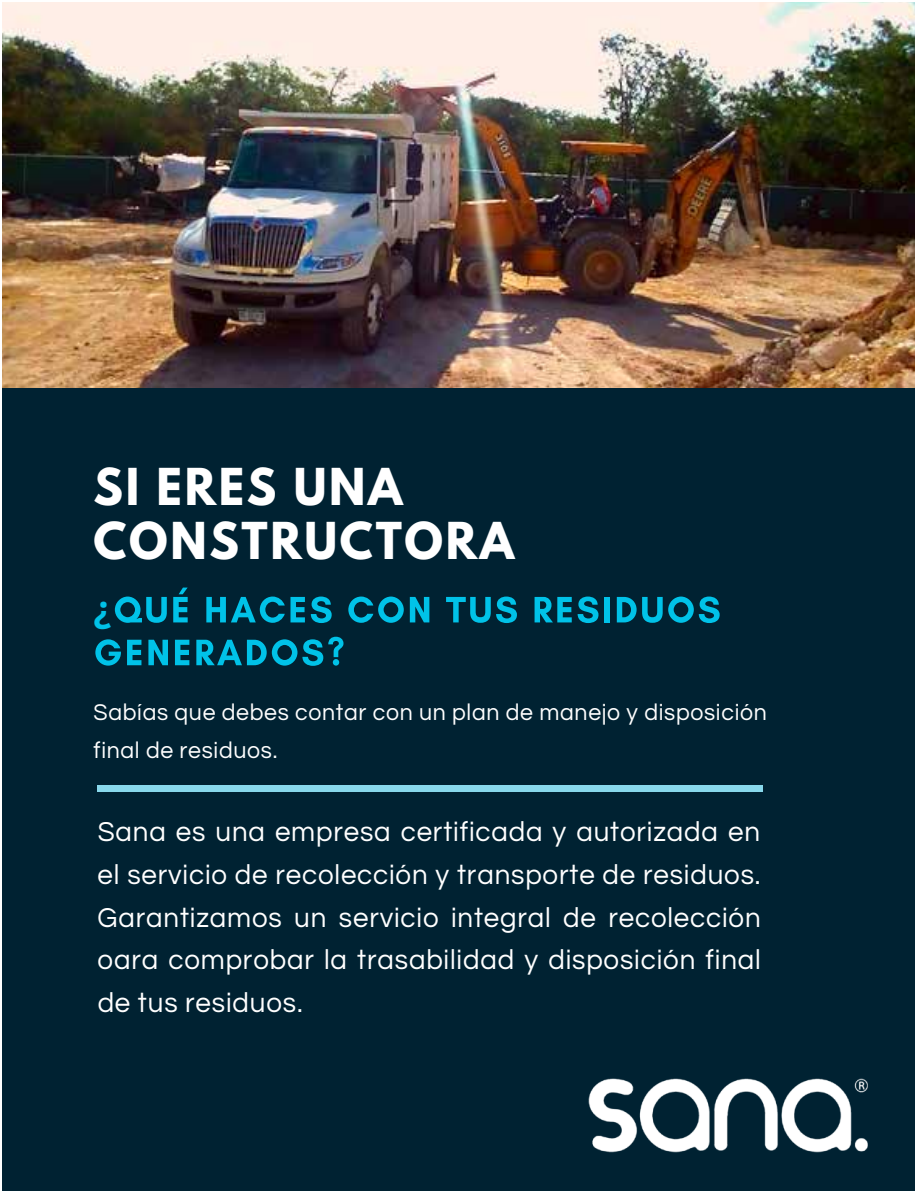
<style>
.page{position:relative;width:915px;height:1191px;background:#fff}
.page>*{position:absolute;margin:0;border:0;box-sizing:border-box;transform-origin:0 0}
.t1{font:700 45px/54px "League Spartan";letter-spacing:.06em;color:#fff}
.t2{font:700 37.5px "Noto Sans";color:#00c2e8}
.t3{font:28.35px/42.6px "Questrial";letter-spacing:.03em;color:#fff;text-align:justify}
.t4{font:23.7px/37.2px "Questrial";letter-spacing:.03em;color:#fff}
</style>
<div class="page">
<div style="left:2px;top:2px;width:912px;height:1189px;background:#002232"></div>
<img style="left:2px;top:2px;width:912px;height:386px">
<svg style="left:115px;top:596px;width:52px;height:27px"></svg>
<svg style="left:173px;top:587px;width:15px;height:35px"></svg>
<svg style="left:206px;top:596px;width:99px;height:27px"></svg>
<svg style="left:311px;top:596px;width:20px;height:27px"></svg>
<svg style="left:348px;top:596px;width:55px;height:27px"></svg>
<svg style="left:409px;top:597px;width:20px;height:25px"></svg>
<svg style="left:446px;top:597px;width:44px;height:26px"></svg>
<svg style="left:496px;top:596px;width:21px;height:27px"></svg>
<svg style="left:534px;top:597px;width:37px;height:25px"></svg>
<svg style="left:577px;top:596px;width:21px;height:27px"></svg>
<div style="left:604px;top:597px;width:5px;height:25px;background:#00c2e8"></div>
<svg style="left:616px;top:597px;width:20px;height:25px"></svg>
<svg style="left:642px;top:597px;width:20px;height:26px"></svg>
<svg style="left:668px;top:596px;width:51px;height:27px"></svg>
<svg style="left:95px;top:639px;width:26px;height:26px"></svg>
<svg style="left:127px;top:639px;width:14px;height:26px"></svg>
<svg style="left:148px;top:639px;width:20px;height:26px"></svg>
<svg style="left:175px;top:639px;width:14px;height:26px"></svg>
<svg style="left:196px;top:639px;width:70px;height:26px"></svg>
<svg style="left:272px;top:636px;width:71px;height:30px"></svg>
<div style="left:98px;top:785px;width:664px;height:6px;background:#88d9ec"></div>
<img style="left:588px;top:1078px;width:280px;height:75px">
<h1 class="t1" style="left:93px;top:459px;width:422px">SI ERES UNA<br>CONSTRUCTORA</h1>
<h2 class="t2" style="left:93px;top:582px;width:19px">¿</h2>
<p class="t4" style="left:93px;top:694px;width:674px">Sabías que debes contar con un plan de manejo y disposición final de residuos.</p>
<p class="t3" style="left:98px;top:811px;width:664px">Sana es una empresa certificada y autorizada en el servicio de recolección y transporte de residuos.<br>Garantizamos un servicio integral de recolección oara comprobar la trasabilidad y disposición final de tus residuos.</p>
</div>
